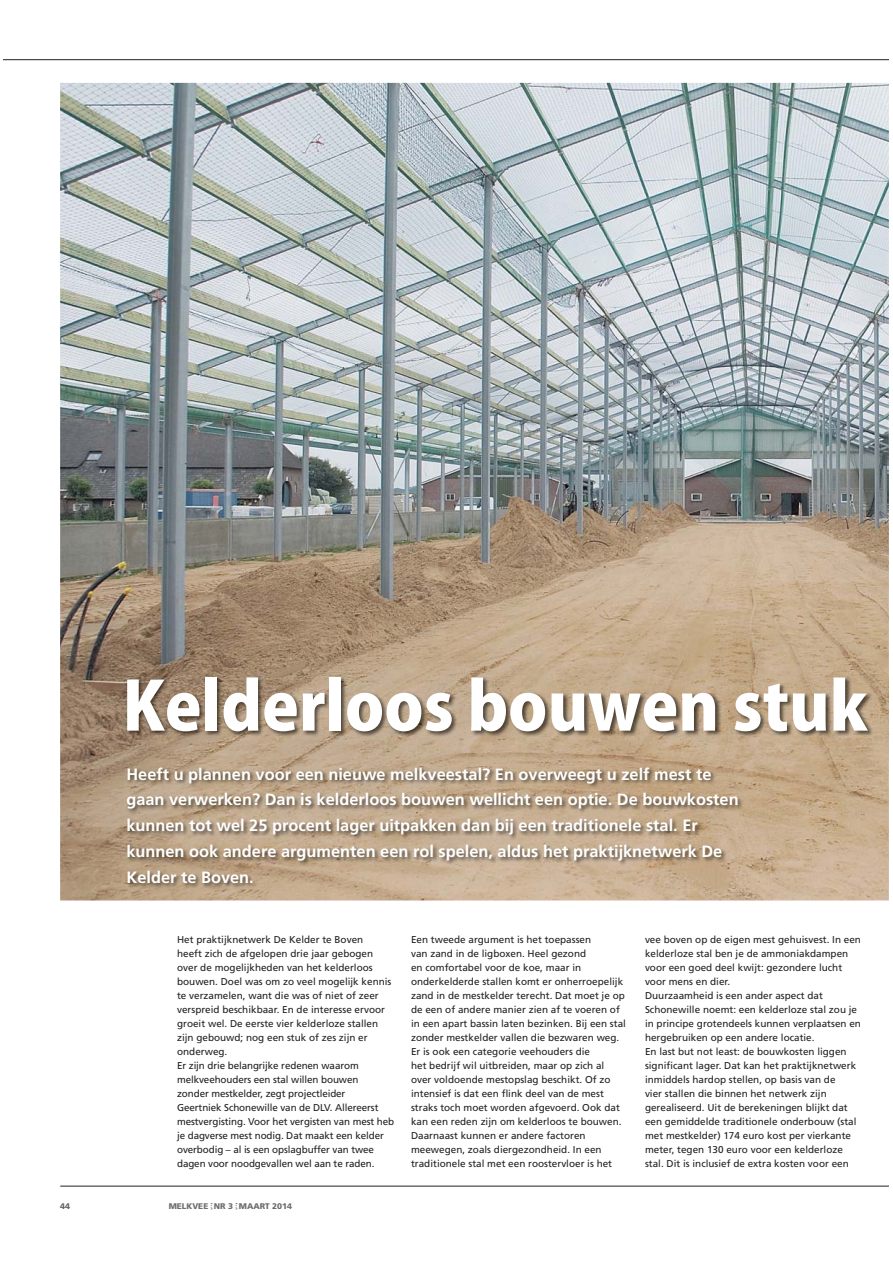
<style>
.page{position:relative;width:893px;height:1263px;background:#fff}
.page>*{position:absolute;margin:0;border:0;box-sizing:border-box;transform-origin:0 0}
.t1{font:66px "Koz Go Pro Heavy 90 msp RKSJ H";color:#fff}
.t2{font:700 16.35px/25.7px "Frutiger LT Std";color:#fff}
.t3{font:9.9px/14.1px "Frutiger LT Std";color:#231f20}
.t4{font:900 8.25px "Frutiger LT Std";color:#6d6e70}
.t5{font:900 8.25px "Frutiger LT Std";color:#636466}
</style>
<div class="page">
<img style="left:60px;top:83px;width:829px;height:818px">
<hr style="left:4px;top:59px;width:885px;height:1px;background:#231f20">
<img style="left:126px;top:676px;width:763px;height:76px">
<img style="left:126px;top:766px;width:617px;height:122px">
<hr style="left:60px;top:1186px;width:829px;height:1px;background:#231f20">
<h1 class="t1" style="left:122px;top:681px;width:746px">Kelderloos bouwen stuk</h1>
<p class="t2" style="left:126px;top:762px;width:614px">Heeft u plannen voor een nieuwe melkveestal? En overweegt u zelf mest te gaan verwerken? Dan is kelderloos bouwen wellicht een optie. De bouwkosten kunnen tot wel 25 procent lager uitpakken dan bij een traditionele stal. Er kunnen ook andere argumenten een rol spelen, aldus het praktijknetwerk De Kelder te Boven.</p>
<p class="t3" style="left:177px;top:933px;width:218px">Het praktijknetwerk De Kelder te Boven<br>heeft zich de afgelopen drie jaar gebogen over de mogelijkheden van het kelderloos bouwen. Doel was om zo veel mogelijk kennis te verzamelen, want die was of niet of zeer verspreid beschikbaar. En de interesse ervoor groeit wel. De eerste vier kelderloze stallen zijn gebouwd; nog een stuk of zes zijn er onderweg.<br>Er zijn drie belangrijke redenen waarom melkveehouders een stal willen bouwen<br>zonder mestkelder, zegt projectleider<br>Geertniek Schonewille van de DLV. Allereerst mestvergisting. Voor het vergisten van mest heb je dagverse mest nodig. Dat maakt een kelder overbodig – al is een opslagbuffer van twee dagen voor noodgevallen wel aan te raden.</p>
<p class="t3" style="left:411px;top:933px;width:216px">Een tweede argument is het toepassen<br>van zand in de ligboxen. Heel gezond<br>en comfortabel voor de koe, maar in onderkelderde stallen komt er onherroepelijk zand in de mestkelder terecht. Dat moet je op de een of andere manier zien af te voeren of in een apart bassin laten bezinken. Bij een stal zonder mestkelder vallen die bezwaren weg.<br>Er is ook een categorie veehouders die<br>het bedrijf wil uitbreiden, maar op zich al over voldoende mestopslag beschikt. Of zo intensief is dat een flink deel van de mest straks toch moet worden afgevoerd. Ook dat kan een reden zijn om kelderloos te bouwen.<br>Daarnaast kunnen er andere factoren meewegen, zoals diergezondheid. In een traditionele stal met een roostervloer is het</p>
<p class="t5" style="left:60px;top:1203px;width:12px">44</p>
<p class="t4" style="left:169px;top:1203px;width:125px">MELKVEE NR 3 MAART 2014</p>
<p class="t3" style="left:645px;top:933px;width:217px">vee boven op de eigen mest gehuisvest. In een kelderloze stal ben je de ammoniakdampen voor een goed deel kwijt: gezondere lucht voor mens en dier.<br>Duurzaamheid is een ander aspect dat Schonewille noemt: een kelderloze stal zou je in principe grotendeels kunnen verplaatsen en hergebruiken op een andere locatie.<br>En last but not least: de bouwkosten liggen significant lager. Dat kan het praktijknetwerk inmiddels hardop stellen, op basis van de<br>vier stallen die binnen het netwerk zijn gerealiseerd. Uit de berekeningen blijkt dat een gemiddelde traditionele onderbouw (stal met mestkelder) 174 euro kost per vierkante meter, tegen 130 euro voor een kelderloze stal. Dit is inclusief de extra kosten voor een</p>
</div>
